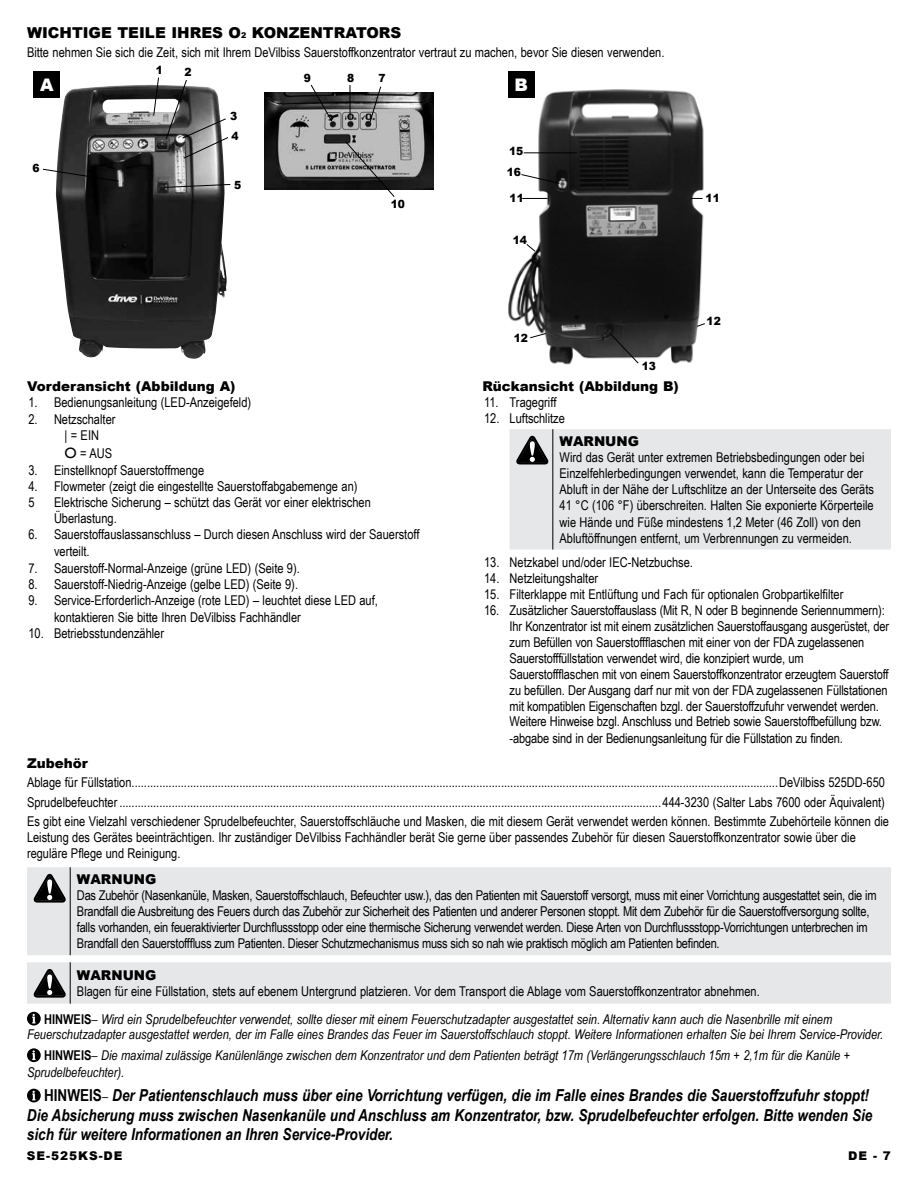
<style>
.page{position:relative;width:918px;height:1188px;background:#fff}
.page>*{position:absolute;margin:0;border:0;box-sizing:border-box;transform-origin:0 0}
.t1{font:900 17.4px "Arial";color:#fff}
.t2{font:italic 700 16.5px/19.8px "Arial Narrow";color:#000}
.t3{font:900 15px "Arial";color:#000}
.t4{font:13.5px/16.2px "Arial Narrow";color:#000}
.t5{font:italic 13.5px/27.9px "Arial Narrow";color:#000}
.t6{font:13.5px/16.2px "Arial Narrow";letter-spacing:-.02em;color:#000}
.t7{font:900 13.5px "Arial";color:#000}
.t8{font:900 12px "Arial";letter-spacing:.08em;color:#000}
.t9{font:900 11.25px/19.5px "Arial";color:#000;scale:.95 1}
.s1{font-size:7.8px}
.s2{font-style:italic}
.s3{font-family:"Gill Sans";font-size:15px}
.s4{font-style:normal}
.s5{font-weight:700;font-style:normal}
.s6{font-weight:400;font-size:13.5px}
</style>
<div class="page">
<div style="left:510px;top:429px;width:381px;height:121px;background:#e6e7e8"></div>
<hr style="left:552px;top:429px;width:1px;height:121px;background:#000">
<svg style="left:516px;top:435px;width:33px;height:29px"></svg>
<img style="left:56px;top:85px;width:171px;height:274px">
<svg style="left:43px;top:168px;width:77px;height:14px"></svg>
<svg style="left:164px;top:183px;width:67px;height:5px"></svg>
<svg style="left:153px;top:77px;width:76px;height:82px"></svg>
<div style="left:33px;top:71px;width:27px;height:27px;background:#000"></div>
<img style="left:509px;top:89px;width:195px;height:276px">
<svg style="left:691px;top:198px;width:12px;height:1px"></svg>
<svg style="left:696px;top:322px;width:9px;height:6px"></svg>
<svg style="left:609px;top:333px;width:31px;height:32px"></svg>
<svg style="left:529px;top:332px;width:18px;height:7px"></svg>
<svg style="left:525px;top:243px;width:11px;height:10px"></svg>
<svg style="left:522px;top:198px;width:26px;height:1px"></svg>
<hr style="left:524px;top:152px;width:53px;height:1px;background:#000">
<div style="left:508px;top:71px;width:27px;height:27px;background:#000"></div>
<svg style="left:520px;top:173px;width:41px;height:12px"></svg>
<img style="left:265px;top:93px;width:168px;height:97px">
<svg style="left:344px;top:140px;width:52px;height:57px"></svg>
<svg style="left:310px;top:84px;width:23px;height:38px"></svg>
<hr style="left:349px;top:85px;width:2px;height:34px;background:#000">
<svg style="left:369px;top:86px;width:13px;height:38px"></svg>
<div style="left:27px;top:867px;width:864px;height:88px;background:#e6e7e8"></div>
<hr style="left:70px;top:867px;width:1px;height:88px;background:#000">
<svg style="left:33px;top:873px;width:34px;height:30px"></svg>
<div style="left:27px;top:962px;width:864px;height:42px;background:#e6e7e8"></div>
<div style="left:27px;top:1012px;width:14px;height:14px;background:#000;border-radius:50%"></div>
<svg style="left:32px;top:1014px;width:4px;height:9px"></svg>
<div style="left:27px;top:1048px;width:14px;height:14px;background:#000;border-radius:50%"></div>
<svg style="left:32px;top:1050px;width:4px;height:10px"></svg>
<div style="left:27px;top:1089px;width:14px;height:13px;background:#000;border-radius:50%"></div>
<svg style="left:32px;top:1091px;width:4px;height:9px"></svg>
<p class="t3" style="left:27px;top:21px;width:376px">WICHTIGE TEILE IHRES O<span class="s1">2</span> KONZENTRATORS</p>
<p class="t4" style="left:27px;top:44px;width:637px">Bitte nehmen Sie sich die Zeit, sich mit Ihrem DeVilbiss Sauerstoffkonzentrator vertraut zu machen, bevor Sie diesen verwenden.</p>
<p class="t1" style="left:40px;top:72px;width:15px">A</p>
<p class="t9" style="left:33px;top:158px;width:9px">6</p>
<p class="t9" style="left:156px;top:59px;width:9px">1</p>
<p class="t9" style="left:185px;top:62px;width:9px">2</p>
<p class="t9" style="left:230px;top:106px;width:10px">3<br>4</p>
<p class="t9" style="left:234px;top:174px;width:9px">5</p>
<p class="t9" style="left:304px;top:68px;width:9px">9</p>
<p class="t9" style="left:347px;top:67px;width:9px">8</p>
<p class="t9" style="left:378px;top:68px;width:9px">7</p>
<p class="t9" style="left:391px;top:194px;width:17px">10</p>
<p class="t7" style="left:27px;top:376px;width:210px">Vorderansicht (Abbildung A)</p>
<p class="t4" style="left:28px;top:394px;width:224px">1. Bedienungsanleitung (LED-Anzeigefeld)</p>
<p class="t4" style="left:65px;top:411px;width:53px;text-indent:-36px">2. Netzschalter <span class="s2">|</span> = EIN</p>
<p class="t4" style="left:64px;top:445px;width:49px"><span class="s3">O</span> = AUS</p>
<p class="t4" style="left:29px;top:461px;width:177px">3. Einstellknopf Sauerstoffmenge</p>
<p class="t4" style="left:29px;top:478px;width:331px">4. Flowmeter (zeigt die eingestellte Sauerstoffabgabemenge an)<br>5</p>
<p class="t4" style="left:54px;top:494px;width:318px">Elektrische Sicherung – schützt das Gerät vor einer elektrischen<br>Überlastung.</p>
<p class="t4" style="left:54px;top:526px;width:367px;text-indent:-26px">6. Sauerstoffauslassanschluss – Durch diesen Anschluss wird der Sauerstoff verteilt.</p>
<p class="t4" style="left:29px;top:560px;width:271px">7. Sauerstoff-Normal-Anzeige (grüne LED) (Seite 9).</p>
<p class="t4" style="left:29px;top:576px;width:269px">8. Sauerstoff-Niedrig-Anzeige (gelbe LED) (Seite 9).</p>
<p class="t4" style="left:54px;top:592px;width:325px;text-indent:-26px">9. Service-Erforderlich-Anzeige (rote LED) – leuchtet diese LED auf, kontaktieren Sie bitte Ihren DeVilbiss Fachhändler</p>
<p class="t4" style="left:29px;top:624px;width:137px">10. Betriebsstundenzähler</p>
<p class="t1" style="left:514px;top:72px;width:15px">B</p>
<p class="t9" style="left:509px;top:141px;width:17px">15</p>
<p class="t9" style="left:507px;top:162px;width:17px">16</p>
<p class="t9" style="left:510px;top:188px;width:17px">11</p>
<p class="t9" style="left:513px;top:230px;width:17px">14</p>
<p class="t9" style="left:514px;top:328px;width:17px">12</p>
<p class="t9" style="left:642px;top:356px;width:17px">13</p>
<p class="t9" style="left:706px;top:188px;width:17px">11</p>
<p class="t9" style="left:707px;top:311px;width:17px">12</p>
<p class="t7" style="left:483px;top:376px;width:198px">Rückansicht (Abbildung B)</p>
<p class="t4" style="left:484px;top:394px;width:74px">11. Tragegriff</p>
<p class="t4" style="left:484px;top:410px;width:82px">12. Luftschlitze</p>
<p class="t7" style="left:560px;top:431px;width:81px">WARNUNG</p>
<p class="t4" style="left:560px;top:448px;width:316px">Wird das Gerät unter extremen Betriebsbedingungen oder bei Einzelfehlerbedingungen verwendet, kann die Temperatur der Abluft in der Nähe der Luftschlitze an der Unterseite des Geräts 41 °C (106 °F) überschreiten. Halten Sie exponierte Körperteile wie Hände und Füße mindestens 1,2 Meter (46 Zoll) von den Abluftöffnungen entfernt, um Verbrennungen zu vermeiden.</p>
<p class="t4" style="left:484px;top:553px;width:208px">13. Netzkabel und/oder IEC-Netzbuchse.</p>
<p class="t4" style="left:484px;top:569px;width:116px">14. Netzleitungshalter</p>
<p class="t4" style="left:484px;top:586px;width:361px">15. Filterklappe mit Entlüftung und Fach für optionalen Grobpartikelfilter</p>
<p class="t4" style="left:510px;top:602px;width:381px;text-indent:-26px">16. Zusätzlicher Sauerstoffauslass (Mit R, N oder B beginnende Seriennummern):<br>Ihr Konzentrator ist mit einem zusätzlichen Sauerstoffausgang ausgerüstet, der zum Befüllen von Sauerstoffflaschen mit einer von der FDA zugelassenen Sauerstofffüllstation verwendet wird, die konzipiert wurde, um Sauerstoffflaschen mit von einem Sauerstoffkonzentrator erzeugtem Sauerstoff zu befüllen. Der Ausgang darf nur mit von der FDA zugelassenen Füllstationen mit kompatiblen Eigenschaften bzgl. der Sauerstoffzufuhr verwendet werden.<br>Weitere Hinweise bzgl. Anschluss und Betrieb sowie Sauerstoffbefüllung bzw. -abgabe sind in der Bedienungsanleitung für die Füllstation zu finden.</p>
<p class="t7" style="left:27px;top:754px;width:62px">Zubehör</p>
<p class="t4" style="left:27px;top:773px;width:109px">Ablage für Füllstation...................................................................................................................................................................................................................</p>
<p class="t4" style="left:779px;top:773px;width:107px">DeVilbiss 525DD-650</p>
<p class="t4" style="left:27px;top:794px;width:97px">Sprudelbefeuchter.................................................................................................................................................................................</p>
<p class="t4" style="left:27px;top:793px;width:864px;line-height:18.3px;text-indent:636px">444-3230 (Salter Labs 7600 oder Äquivalent)<br>Es gibt eine Vielzahl verschiedener Sprudelbefeuchter, Sauerstoffschläuche und Masken, die mit diesem Gerät verwendet werden können. Bestimmte Zubehörteile können die</p>
<p class="t4" style="left:27px;top:828px;width:830px">Leistung des Gerätes beeinträchtigen. Ihr zuständiger DeVilbiss Fachhändler berät Sie gerne über passendes Zubehör für diesen Sauerstoffkonzentrator sowie über die reguläre Pflege und Reinigung.</p>
<p class="t7" style="left:77px;top:869px;width:81px">WARNUNG</p>
<p class="t6" style="left:77px;top:887px;width:801px">Das Zubehör (Nasenkanüle, Masken, Sauerstoffschlauch, Befeuchter usw.), das den Patienten mit Sauerstoff versorgt, muss mit einer Vorrichtung ausgestattet sein, die im Brandfall die Ausbreitung des Feuers durch das Zubehör zur Sicherheit des Patienten und anderer Personen stoppt. Mit dem Zubehör für die Sauerstoffversorgung sollte, falls vorhanden, ein feueraktivierter Durchflussstopp oder eine thermische Sicherung verwendet werden. Diese Arten von Durchflussstopp-Vorrichtungen unterbrechen im Brandfall den Sauerstofffluss zum Patienten. Dieser Schutzmechanismus muss sich so nah wie praktisch möglich am Patienten befinden.</p>
<p class="t7" style="left:77px;top:965px;width:81px">WARNUNG</p>
<p class="t5" style="left:44px;top:977px;width:790px;text-indent:33px"><span class="s4">Blagen für eine Füllstation, stets auf ebenem Untergrund platzieren. Vor dem Transport die Ablage vom Sauerstoffkonzentrator abnehmen.<br></span><span class="s5">HINWEIS</span>– Wird ein Sprudelbefeuchter verwendet, sollte dieser mit einem Feuerschutzadapter ausgestattet sein. Alternativ kann auch die Nasenbrille mit einem</p>
<p class="t5" style="left:44px;top:1023px;width:841px;line-height:21.6px;text-indent:-17px">Feuerschutzadapter ausgestattet werden, der im Falle eines Brandes das Feuer im Sauerstoffschlauch stoppt. Weitere Informationen erhalten Sie bei Ihrem Service-Provider.<br><span class="s5">HINWEIS</span>– Die maximal zulässige Kanülenlänge zwischen dem Konzentrator und dem Patienten beträgt 17m (Verlängerungsschlauch 15m + 2,1m für die Kanüle +</p>
<p class="t5" style="left:27px;top:1058px;width:99px">Sprudelbefeuchter).</p>
<p class="t2" style="left:27px;top:1084px;width:847px;text-indent:17px"><span class="s4">HINWEIS</span><span class="s6">–</span> Der Patientenschlauch muss über eine Vorrichtung verfügen, die im Falle eines Brandes die Sauerstoffzufuhr stoppt!<br>Die Absicherung muss zwischen Nasenkanüle und Anschluss am Konzentrator, bzw. Sprudelbefeuchter erfolgen. Bitte wenden Sie sich für weitere Informationen an Ihren Service-Provider.</p>
<p class="t8" style="left:27px;top:1147px;width:97px">SE-525KS-DE</p>
<p class="t8" style="left:848px;top:1147px;width:44px">DE - 7</p>
</div>
